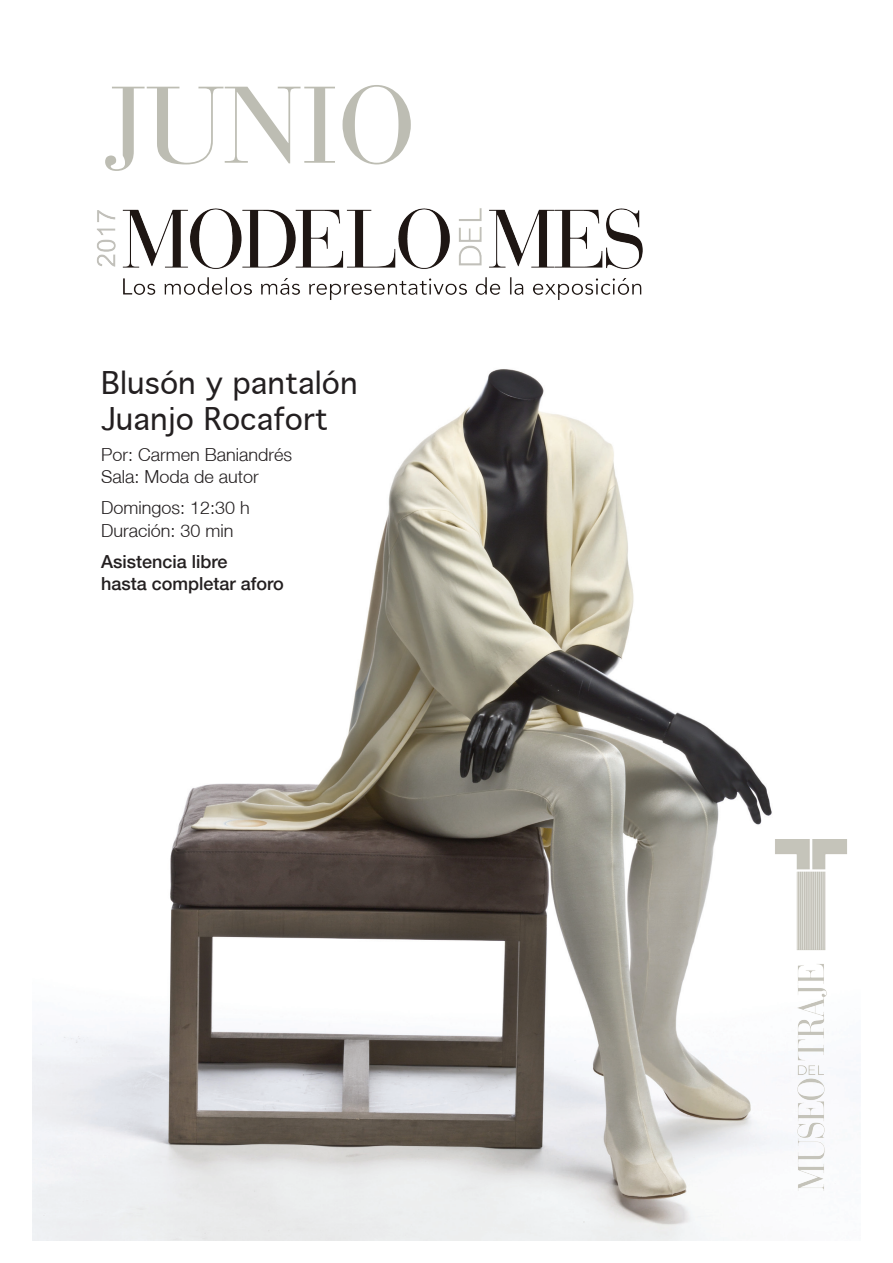
<style>
.page{position:relative;width:893px;height:1263px;background:#fff}
.page>*{position:absolute;margin:0;border:0;box-sizing:border-box;transform-origin:0 0}
.t1{font:108px "Bauer Bodoni LT";color:#bdbdb3}
.t2{font:30px/36px "Geneva";color:#231f20}
.t3{font:300 18px/22.5px "Helvetica Neue LT";color:#231f20}
.t4{font:500 18px/22.5px "Helvetica Neue LT";color:#231f20}
</style>
<div class="page">
<img style="left:32px;top:369px;width:824px;height:872px">
<img style="left:774px;top:840px;width:73px;height:355px">
<img style="left:97px;top:208px;width:546px;height:92px">
<h1 class="t1" style="left:104px;top:61px;width:314px">JUNIO</h1>
<h2 class="t2" style="left:101px;top:365px;width:258px">Blusón y pantalón<br>Juanjo Rocafort</h2>
<p class="t3" style="left:101px;top:443px;width:193px">Por: Carmen Baniandrés<br>Sala: Moda de autor</p>
<p class="t3" style="left:101px;top:496px;width:150px">Domingos: 12:30 h<br>Duración: 30 min</p>
<p class="t4" style="left:101px;top:550px;width:184px">Asistencia libre<br>hasta completar aforo</p>
</div>
